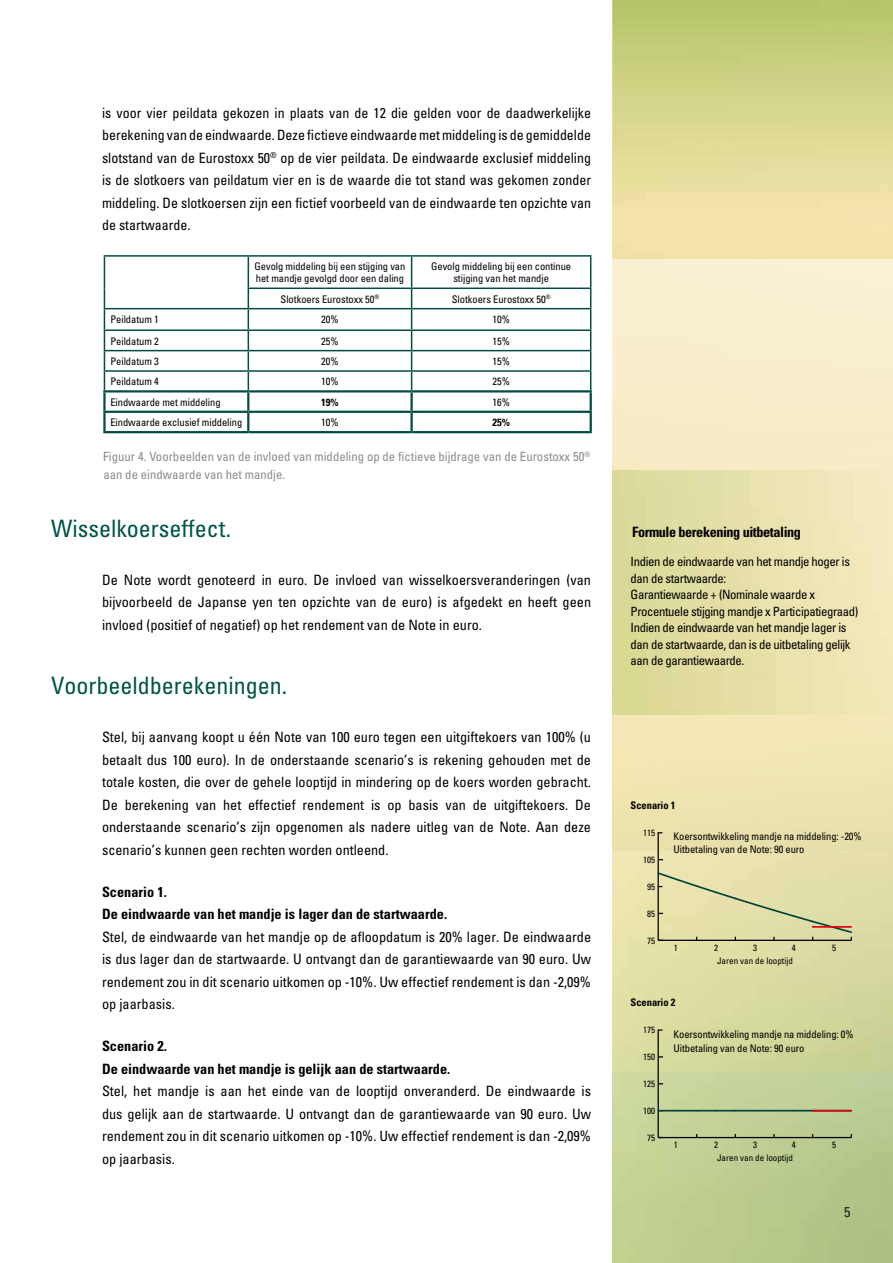
<style>
.page{position:relative;width:893px;height:1263px;background:#fff}
.page>*{position:absolute;margin:0;border:0;box-sizing:border-box;transform-origin:0 0}
.t1{font:condensed 24px "Univers";color:#005448}
.t2{font:condensed 14.25px/22.5px "Univers";color:#000;text-align:justify}
.t3{font:700 condensed 14.25px/22.5px "Univers";color:#000}
.t4{font:700 condensed 14.25px "Univers";letter-spacing:-.03em;color:#000}
.t5{font:condensed 14.25px "Univers";color:#231f20}
.t6{font:condensed 12.75px/16.5px "Univers";letter-spacing:-.03em;color:#000}
.t7{font:condensed 12.75px/18px "Univers";color:#8a8c8f}
.t8{font:condensed 10.5px/12px "Univers";letter-spacing:-.005em;color:#000}
.t9{font:700 condensed 10.5px "Univers";letter-spacing:-.005em;color:#000}
.t10{font:condensed 9px/13px "Univers";color:#000;text-align:center}
</style>
<div class="page">
<img style="left:612px;top:0;width:281px;height:1263px">
<div style="left:612px;top:260px;width:281px;height:17px;background:#f8f0d3"></div>
<img style="left:612px;top:471px;width:281px;height:243px">
<hr style="left:104px;top:255px;width:144px;height:2px;background:#004e43">
<hr style="left:104px;top:257px;width:1px;height:31px;background:#004e43">
<hr style="left:248px;top:255px;width:164px;height:2px;background:#004e43">
<hr style="left:248px;top:257px;width:1px;height:30px;background:#004e43">
<hr style="left:412px;top:255px;width:179px;height:2px;background:#004e43">
<hr style="left:411px;top:257px;width:1px;height:30px;background:#004e43">
<hr style="left:590px;top:257px;width:1px;height:30px;background:#004e43">
<hr style="left:248px;top:287px;width:164px;height:2px;background:#004e43">
<hr style="left:412px;top:287px;width:179px;height:2px;background:#004e43">
<hr style="left:104px;top:308px;width:144px;height:1px;background:#004e43">
<hr style="left:248px;top:308px;width:164px;height:1px;background:#004e43">
<hr style="left:412px;top:308px;width:179px;height:1px;background:#004e43">
<hr style="left:104px;top:329px;width:144px;height:2px;background:#004e43">
<hr style="left:248px;top:329px;width:164px;height:2px;background:#004e43">
<hr style="left:412px;top:329px;width:179px;height:2px;background:#004e43">
<hr style="left:104px;top:350px;width:144px;height:1px;background:#004e43">
<hr style="left:248px;top:350px;width:164px;height:1px;background:#004e43">
<hr style="left:412px;top:350px;width:179px;height:1px;background:#004e43">
<hr style="left:104px;top:370px;width:144px;height:2px;background:#004e43">
<svg style="left:104px;top:288px;width:1px;height:102px"></svg>
<hr style="left:248px;top:370px;width:164px;height:2px;background:#004e43">
<hr style="left:412px;top:370px;width:179px;height:2px;background:#004e43">
<svg style="left:411px;top:289px;width:1px;height:101px"></svg>
<hr style="left:103px;top:390px;width:145px;height:2px;background:#004e43">
<hr style="left:103px;top:392px;width:3px;height:19px;background:#004e43">
<hr style="left:248px;top:390px;width:164px;height:2px;background:#004e43">
<hr style="left:412px;top:390px;width:180px;height:2px;background:#004e43">
<hr style="left:410px;top:392px;width:3px;height:19px;background:#004e43">
<hr style="left:103px;top:411px;width:145px;height:2px;background:#004e43">
<hr style="left:103px;top:413px;width:3px;height:18px;background:#004e43">
<hr style="left:248px;top:411px;width:164px;height:2px;background:#004e43">
<svg style="left:247px;top:289px;width:2px;height:142px"></svg>
<hr style="left:412px;top:411px;width:180px;height:2px;background:#004e43">
<hr style="left:410px;top:413px;width:3px;height:18px;background:#004e43">
<svg style="left:590px;top:289px;width:2px;height:142px"></svg>
<hr style="left:103px;top:431px;width:145px;height:2px;background:#004e43">
<hr style="left:248px;top:431px;width:164px;height:2px;background:#004e43">
<hr style="left:412px;top:431px;width:180px;height:2px;background:#004e43">
<hr style="left:658px;top:833px;width:1px;height:107px;background:#000">
<svg style="left:656px;top:871px;width:197px;height:70px;background:#d8d5a2"></svg>
<hr style="left:658px;top:1137px;width:193px;height:1px;background:#000">
<hr style="left:658px;top:1030px;width:1px;height:107px;background:#000">
<svg style="left:658px;top:1110px;width:193px;height:1px"></svg>
<p class="t2" style="left:102px;top:101px;width:491px">is voor vier peildata gekozen in plaats van de 12 die gelden voor de daadwerkelijke berekening van de eindwaarde. Deze fictieve eindwaarde met middeling is de gemiddelde slotstand van de Eurostoxx 50<sup>®</sup> op de vier peildata. De eindwaarde exclusief middeling is de slotkoers van peildatum vier en is de waarde die tot stand was gekomen zonder middeling. De slotkoersen zijn een fictief voorbeeld van de eindwaarde ten opzichte van de startwaarde.</p>
<p class="t8" style="left:255px;top:260px;width:152px">Gevolg middeling bij een stijging van het mandje gevolgd door een daling</p>
<p class="t8" style="left:431px;top:260px;width:142px;text-align:center">Gevolg middeling bij een continue stijging van het mandje</p>
<p class="t8" style="left:281px;top:293px;width:100px">Slotkoers Eurostoxx 50<sup>®</sup></p>
<p class="t8" style="left:452px;top:293px;width:100px">Slotkoers Eurostoxx 50<sup>®</sup></p>
<p class="t8" style="left:110px;top:313px;width:50px">Peildatum 1</p>
<p class="t8" style="left:321px;top:313px;width:19px">20%</p>
<p class="t8" style="left:492px;top:313px;width:19px">10%</p>
<p class="t8" style="left:110px;top:335px;width:50px">Peildatum 2</p>
<p class="t8" style="left:321px;top:335px;width:19px">25%</p>
<p class="t8" style="left:492px;top:335px;width:19px">15%</p>
<p class="t8" style="left:110px;top:355px;width:50px">Peildatum 3</p>
<p class="t8" style="left:321px;top:355px;width:19px">20%</p>
<p class="t8" style="left:492px;top:355px;width:19px">15%</p>
<p class="t8" style="left:110px;top:375px;width:50px">Peildatum 4</p>
<p class="t8" style="left:321px;top:375px;width:19px">10%</p>
<p class="t8" style="left:492px;top:375px;width:19px">25%</p>
<p class="t8" style="left:110px;top:396px;width:112px">Eindwaarde met middeling</p>
<p class="t9" style="left:321px;top:396px;width:19px">19%</p>
<p class="t8" style="left:492px;top:396px;width:19px">16%</p>
<p class="t8" style="left:110px;top:416px;width:133px">Eindwaarde exclusief middeling</p>
<p class="t8" style="left:321px;top:416px;width:19px">10%</p>
<p class="t9" style="left:492px;top:416px;width:19px">25%</p>
<p class="t7" style="left:103px;top:447px;width:488px">Figuur 4. Voorbeelden van de invloed van middeling op de fictieve bijdrage van de Eurostoxx 50<sup>® </sup>aan de eindwaarde van het mandje.</p>
<h1 class="t1" style="left:51px;top:513px;width:181px">Wisselkoerseffect.</h1>
<p class="t2" style="left:102px;top:568px;width:491px">De Note wordt genoteerd in euro. De invloed van wisselkoersveranderingen (van bijvoorbeeld de Japanse yen ten opzichte van de euro) is afgedekt en heeft geen invloed (positief of negatief) op het rendement van de Note in euro.</p>
<h1 class="t1" style="left:51px;top:670px;width:237px">Voorbeeldberekeningen.</h1>
<p class="t2" style="left:102px;top:725px;width:490px">Stel, bij aanvang koopt u één Note van 100 euro tegen een uitgiftekoers van 100% (u betaalt dus 100 euro). In de onderstaande scenario’s is rekening gehouden met de totale kosten, die over de gehele looptijd in mindering op de koers worden gebracht.<br>De berekening van het effectief rendement is op basis van de uitgiftekoers. De onderstaande scenario’s zijn opgenomen als nadere uitleg van de Note. Aan deze scenario’s kunnen geen rechten worden ontleend.</p>
<p class="t3" style="left:102px;top:880px;width:347px">Scenario 1.<br>De eindwaarde van het mandje is lager dan de startwaarde.</p>
<p class="t2" style="left:102px;top:925px;width:491px">Stel, de eindwaarde van het mandje op de afloopdatum is 20% lager. De eindwaarde is dus lager dan de startwaarde. U ontvangt dan de garantiewaarde van 90 euro. Uw rendement zou in dit scenario uitkomen op -10%. Uw effectief rendement is dan -2,09% op jaarbasis.</p>
<p class="t3" style="left:102px;top:1035px;width:350px">Scenario 2.<br>De eindwaarde van het mandje is gelijk aan de startwaarde.</p>
<p class="t2" style="left:102px;top:1079px;width:491px">Stel, het mandje is aan het einde van de looptijd onveranderd. De eindwaarde is dus gelijk aan de startwaarde. U ontvangt dan de garantiewaarde van 90 euro. Uw rendement zou in dit scenario uitkomen op -10%. Uw effectief rendement is dan -2,09% op jaarbasis.</p>
<p class="t4" style="left:632px;top:523px;width:170px">Formule berekening uitbetaling</p>
<p class="t6" style="left:631px;top:553px;width:229px">Indien de eindwaarde van het mandje hoger is dan de startwaarde:<br>Garantiewaarde + (Nominale waarde x Procentuele stijging mandje x Participatiegraad)<br>Indien de eindwaarde van het mandje lager is dan de startwaarde, dan is de uitbetaling gelijk aan de garantiewaarde.</p>
<p class="t9" style="left:631px;top:799px;width:47px">Scenario 1</p>
<p class="t10" style="left:643px;top:826px;width:14px">115</p>
<p class="t10" style="left:643px;top:853px;width:14px">105</p>
<p class="t10" style="left:647px;top:880px;width:10px">95</p>
<p class="t10" style="left:647px;top:907px;width:10px">85</p>
<p class="t10" style="left:647px;top:934px;width:10px">75</p>
<p class="t8" style="left:674px;top:829px;width:190px;line-height:13.5px">Koersontwikkeling mandje na middeling: -20%<br>Uitbetaling van de Note: 90 euro</p>
<p class="t10" style="left:674px;top:941px;width:6px">1</p>
<p class="t10" style="left:714px;top:941px;width:6px">2</p>
<p class="t10" style="left:717px;top:941px;width:77px">3<br>Jaren van de looptijd</p>
<p class="t10" style="left:792px;top:941px;width:6px">4</p>
<p class="t10" style="left:832px;top:941px;width:6px">5</p>
<p class="t9" style="left:631px;top:996px;width:47px">Scenario 2</p>
<p class="t10" style="left:643px;top:1023px;width:14px">175</p>
<p class="t10" style="left:643px;top:1050px;width:14px">150</p>
<p class="t10" style="left:643px;top:1077px;width:14px">125</p>
<p class="t10" style="left:643px;top:1104px;width:14px">100</p>
<p class="t10" style="left:647px;top:1131px;width:10px">75</p>
<p class="t8" style="left:674px;top:1028px;width:182px;line-height:13.5px">Koersontwikkeling mandje na middeling: 0%<br>Uitbetaling van de Note: 90 euro</p>
<p class="t10" style="left:674px;top:1138px;width:6px">1</p>
<p class="t10" style="left:714px;top:1138px;width:6px">2</p>
<p class="t10" style="left:717px;top:1138px;width:77px">3<br>Jaren van de looptijd</p>
<p class="t10" style="left:792px;top:1138px;width:6px">4</p>
<p class="t10" style="left:832px;top:1138px;width:6px">5</p>
<p class="t5" style="left:844px;top:1203px;width:8px">5</p>
</div>
